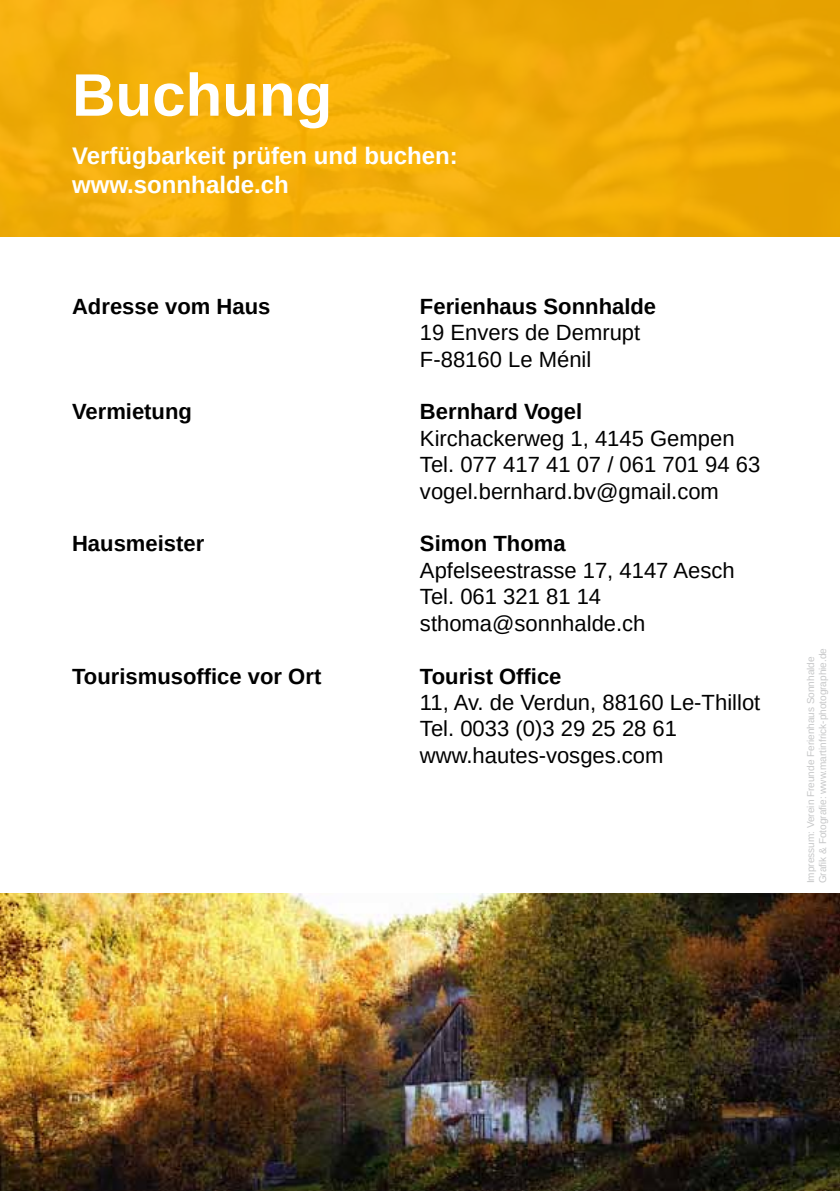
<style>
.page{position:relative;width:840px;height:1191px;background:#fff}
.page>*{position:absolute;margin:0;border:0;box-sizing:border-box;transform-origin:0 0}
.t1{font:700 60px "Arimo";color:#fff}
.t2{font:700 24px/28.8px "Arimo";color:#fff}
.t3{font:22px/26.4px "Arimo";color:#000}
.t4{font:700 22px "Arimo";color:#000}
.t5{font:10px/12px "Arimo";color:#c6c7c8}
</style>
<div class="page">
<div style="left:0;top:0;width:839px;height:236px;background:#f1ac07"></div>
<img style="left:0;top:893px;width:839px;height:298px">
<h1 class="t1" style="left:72px;top:54px;width:261px">Buchung</h1>
<p class="t2" style="left:72px;top:141px;width:387px">Verfügbarkeit prüfen und buchen: www.sonnhalde.ch</p>
<p class="t4" style="left:72px;top:291px;width:200px">Adresse vom Haus</p>
<p class="t4" style="left:72px;top:397px;width:121px">Vermietung</p>
<p class="t4" style="left:72px;top:529px;width:134px">Hausmeister</p>
<p class="t4" style="left:72px;top:661px;width:250px">Tourismusoffice vor Ort</p>
<p class="t4" style="left:420px;top:291px;width:237px">Ferienhaus Sonnhalde</p>
<p class="t3" style="left:420px;top:319px;width:222px">19 Envers de Demrupt<br>F-88160 Le Ménil</p>
<p class="t4" style="left:420px;top:397px;width:164px">Bernhard Vogel</p>
<p class="t3" style="left:420px;top:425px;width:342px">Kirchackerweg 1, 4145 Gempen<br>Tel. 077 417 41 07 / 061 701 94 63 vogel.bernhard.bv@gmail.com</p>
<p class="t4" style="left:420px;top:529px;width:147px">Simon Thoma</p>
<p class="t3" style="left:420px;top:557px;width:316px">Apfelseestrasse 17, 4147 Aesch<br>Tel. 061 321 81 14 sthoma@sonnhalde.ch</p>
<p class="t4" style="left:420px;top:661px;width:143px">Tourist Office</p>
<p class="t3" style="left:420px;top:689px;width:342px">11, Av. de Verdun, 88160 Le-Thillot<br>Tel. 0033 (0)3 29 25 28 61 www.hautes-vosges.com</p>
<p class="t5" style="left:804px;top:883px;width:237px;rotate:-90deg">Impressum: Verein Freunde Ferienhaus Sonnhalde<br>Grafik &amp; Fotografie: www.martinfrick-photographie.de</p>
</div>
